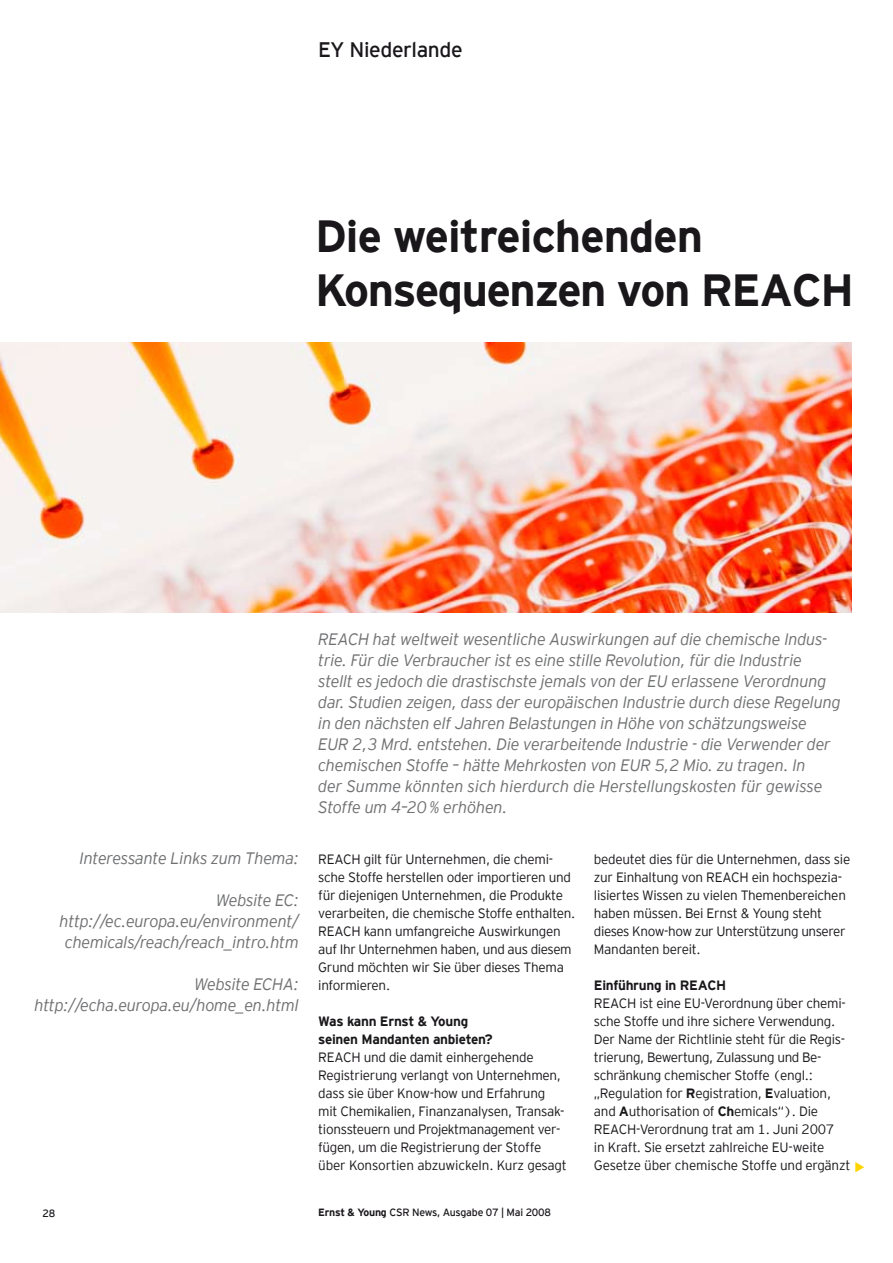
<style>
.page{position:relative;width:893px;height:1263px;background:#fff}
.page>*{position:absolute;margin:0;border:0;box-sizing:border-box;transform-origin:0 0}
.t1{font:700 45px/54px "EY Interstate";letter-spacing:-.03em;color:#1a171b}
.t2{font:300 30px "EY Interstate";color:#ffd500}
.t3{font:21px "EY Interstate";letter-spacing:-.02em;color:#1a171b}
.t4{font:italic 300 16.5px/21px "EY Interstate";letter-spacing:-.02em;color:#707173;text-align:right}
.t5{font:300 13.5px/18px "EY Interstate";letter-spacing:-.02em;color:#1a171b}
.t6{font:700 13.5px/18px "EY Interstate";letter-spacing:-.02em;color:#1a171b}
.t7{font:10.5px "EY Interstate";letter-spacing:-.02em;color:#1a171b}
.s1{font-weight:700}
</style>
<div class="page">
<img style="left:0;top:342px;width:851px;height:270px">
<h3 class="t3" style="left:318px;top:35px;width:146px">EY Niederlande</h3>
<h1 class="t1" style="left:315px;top:206px;width:541px">Die weitreichenden<br>Konsequenzen von REACH</h1>
<p class="t4" style="left:80px;top:847px;width:221px">Interessante Links zum Thema:</p>
<p class="t4" style="left:60px;top:889px;width:241px">Website EC: http://ec.europa.eu/environment/ chemicals/reach/reach_intro.htm</p>
<p class="t4" style="left:35px;top:973px;width:266px">Website ECHA: http://echa.europa.eu/home_en.html</p>
<p class="t4" style="left:318px;top:627px;width:524px;text-align:left">REACH hat weltweit wesentliche Auswirkungen auf die chemische Indus&shy;trie. Für die Verbraucher ist es eine stille Revolution, für die Industrie stellt es jedoch die drastischste jemals von der EU erlassene Verordnung dar. Studien zeigen, dass der europäischen Industrie durch diese Regelung in den nächsten elf Jahren Belastungen in Höhe von schätzungsweise EUR 2,3 Mrd. entstehen. Die verarbeitende Industrie - die Verwender der chemischen Stoffe – hätte Mehrkosten von EUR 5,2 Mio. zu tragen. In<br>der Summe könnten sich hierdurch die Herstellungskosten für gewisse Stoffe um 4–20 % erhöhen.</p>
<p class="t5" style="left:318px;top:849px;width:259px">REACH gilt für Unternehmen, die chemi&shy;sche Stoffe herstellen oder importieren und für diejenigen Unternehmen, die Produkte verarbeiten, die chemische Stoffe enthalten.<br>REACH kann umfangreiche Auswirkungen auf Ihr Unternehmen haben, und aus diesem Grund möchten wir Sie über dieses Thema informieren.</p>
<p class="t6" style="left:318px;top:1011px;width:176px">Was kann Ernst &amp; Young seinen Mandanten anbieten?</p>
<p class="t5" style="left:318px;top:1047px;width:250px">REACH und die damit einhergehende Registrierung verlangt von Unternehmen, dass sie über Know-how und Erfahrung mit Chemikalien, Finanzanalysen, Transak&shy;tionssteuern und Projektmanagement ver-- fügen, um die Registrierung der Stoffe über Konsortien abzuwickeln. Kurz gesagt</p>
<p class="t5" style="left:594px;top:849px;width:258px">bedeutet dies für die Unternehmen, dass sie zur Einhaltung von REACH ein hochspezia&shy;lisiertes Wissen zu vielen Themenbereichen haben müssen. Bei Ernst &amp; Young steht dieses Know-how zur Unterstützung unserer Mandanten bereit.</p>
<p class="t6" style="left:594px;top:975px;width:134px">Einführung in REACH</p>
<p class="t5" style="left:594px;top:993px;width:258px">REACH ist eine EU-Verordnung über chemi&shy;sche Stoffe und ihre sichere Verwendung.<br>Der Name der Richtlinie steht für die Regis&shy;trierung, Bewertung, Zulassung und Be&shy;schränkung chemischer Stoffe (engl.: „Regulation for <span class="s1">R</span>egistration, <span class="s1">E</span>valuation, and <span class="s1">A</span>uthorisation of <span class="s1">Ch</span>emicals“). Die REACH-Verordnung trat am 1. Juni 2007<br>in Kraft. Sie ersetzt zahlreiche EU-weite Gesetze über chemische Stoffe und ergänzt</p>
<h2 class="t2" style="left:854px;top:1146px;width:14px">•</h2>
<p class="t7" style="left:43px;top:1206px;width:14px">28</p>
<p class="t7" style="left:318px;top:1204px;width:234px"><span class="s1">Ernst &amp; Young</span> CSR News, Ausgabe 07 | Mai 2008</p>
</div>
